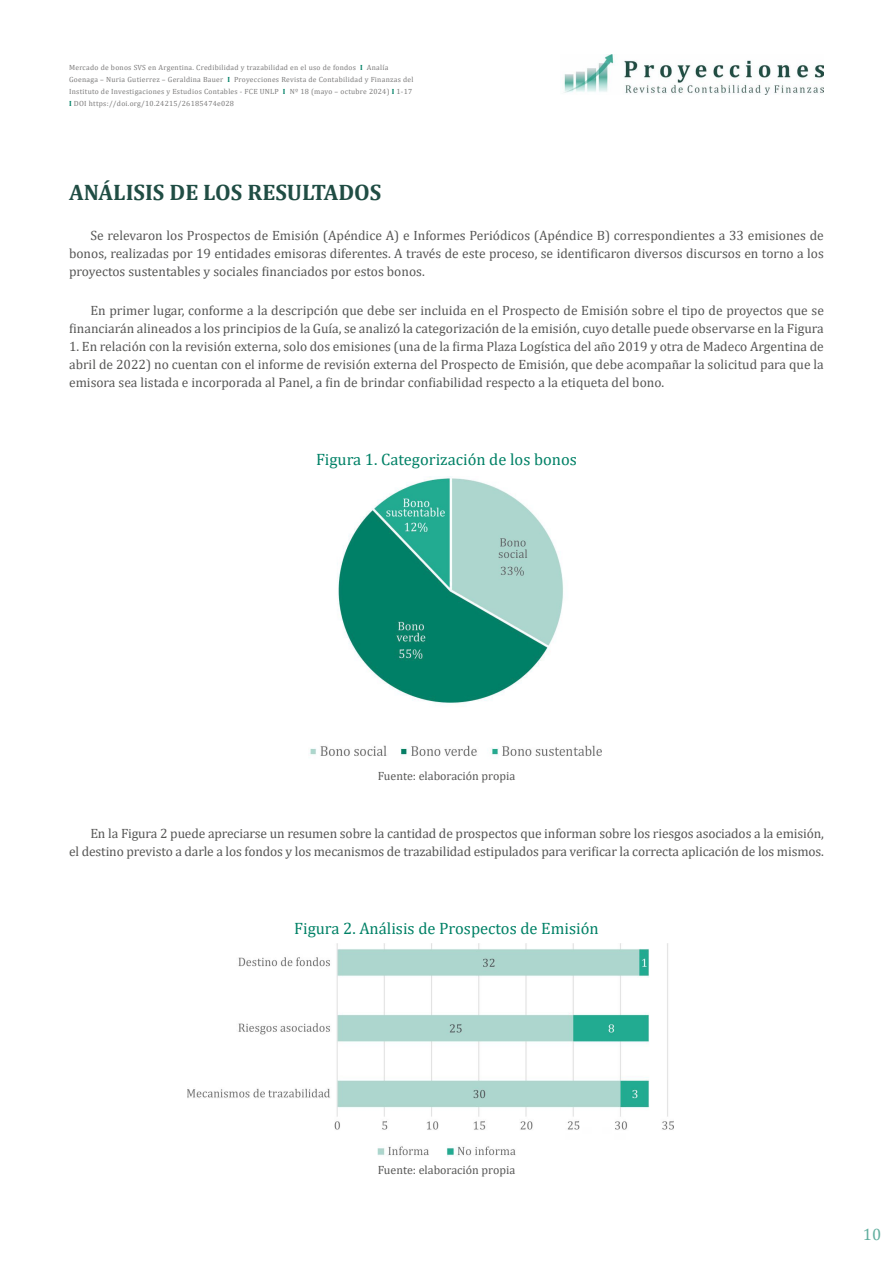
<style>
.page{position:relative;width:893px;height:1263px;background:#fff}
.page>*{position:absolute;margin:0;border:0;box-sizing:border-box;transform-origin:0 0}
.t1{font:700 22.5px "Cambria";color:#204d44}
.t2{font:16.5px "Cambria";color:#008166}
.t3{font:16.5px "Cambria";color:#60ae9e}
.t4{font:13.5px/18px "Cambria";color:#575756;text-align:justify}
.t5{font:12px "Cambria";color:#575756}
.t6{font:7.5px/12px "Cambria";letter-spacing:.035em;color:#7c7b7b}
.s1{font-weight:700;color:#008166}
</style>
<div class="page">
<img style="left:564px;top:54px;width:260px;height:41px">
<img style="left:310px;top:476px;width:291px;height:280px">
<img style="left:188px;top:943px;width:485px;height:214px">
<p class="t6" style="left:69px;top:61px;width:346px">Mercado de bonos SVS en Argentina. Credibilidad y trazabilidad en el uso de fondos <span class="s1">I</span> Analía Goenaga – Nuria Gutierrez – Geraldina Bauer <span class="s1">I</span> Proyecciones Revista de Contabilidad y Finanzas del Instituto de Investigaciones y Estudios Contables - FCE UNLP <span class="s1">I</span> Nº 18 (mayo – octubre 2024) <span class="s1">I</span> 1-17<br><span class="s1">I</span> DOI https://doi.org/10.24215/26185474e028</p>
<h1 class="t1" style="left:69px;top:177px;width:314px">ANÁLISIS DE LOS RESULTADOS</h1>
<p class="t4" style="left:69px;top:226px;width:756px;text-indent:21px">Se relevaron los Prospectos de Emisión (Apéndice A) e Informes Periódicos (Apéndice B) correspondientes a 33 emisiones de bonos, realizadas por 19 entidades emisoras diferentes. A través de este proceso, se identificaron diversos discursos en torno a los proyectos sustentables y sociales financiados por estos bonos.</p>
<p class="t4" style="left:69px;top:301px;width:756px;text-align:right">En primer lugar, conforme a la descripción que debe ser incluida en el Prospecto de Emisión sobre el tipo de proyectos que se financiarán alineados a los principios de la Guía, se analizó la categorización de la emisión, cuyo detalle puede observarse en la Figura</p>
<p class="t4" style="left:69px;top:337px;width:756px">1. En relación con la revisión externa, solo dos emisiones (una de la firma Plaza Logística del año 2019 y otra de Madeco Argentina de abril de 2022) no cuentan con el informe de revisión externa del Prospecto de Emisión, que debe acompañar la solicitud para que la emisora sea listada e incorporada al Panel, a fin de brindar confiabilidad respecto a la etiqueta del bono.</p>
<p class="t2" style="left:316px;top:450px;width:262px">Figura 1. Categorización de los bonos</p>
<p class="t5" style="left:378px;top:769px;width:139px">Fuente: elaboración propia</p>
<p class="t4" style="left:69px;top:824px;width:756px;text-align:right">En la Figura 2 puede apreciarse un resumen sobre la cantidad de prospectos que informan sobre los riesgos asociados a la emisión,<br>el destino previsto a darle a los fondos y los mecanismos de trazabilidad estipulados para verificar la correcta aplicación de los mismos.</p>
<p class="t2" style="left:294px;top:919px;width:306px">Figura 2. Análisis de Prospectos de Emisión</p>
<p class="t5" style="left:378px;top:1163px;width:139px">Fuente: elaboración propia</p>
<p class="t3" style="left:863px;top:1224px;width:20px">10</p>
</div>
